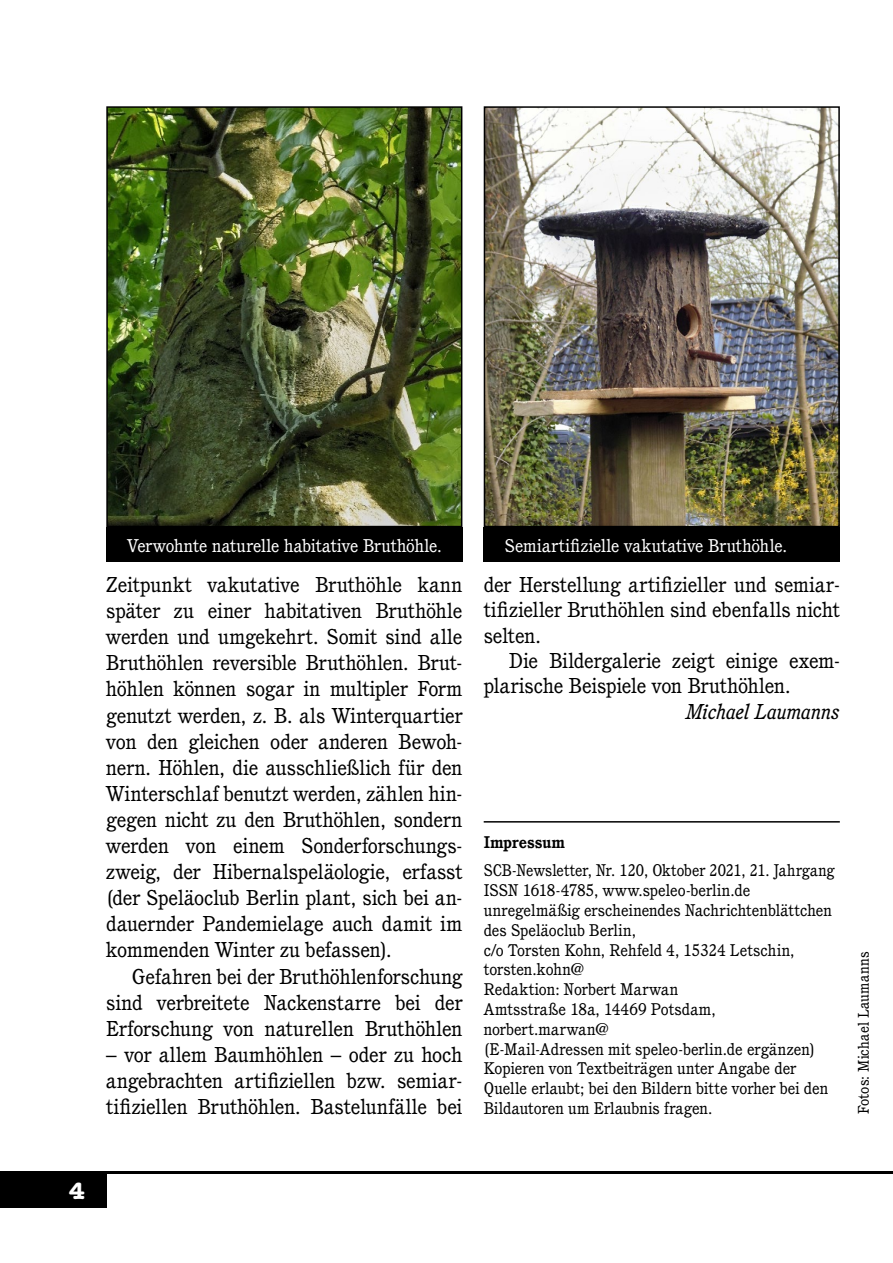
<style>
.page{position:relative;width:893px;height:1263px;background:#fff}
.page>*{position:absolute;margin:0;border:0;box-sizing:border-box;transform-origin:0 0}
.t1{font:700 24px "American Typewriter";color:#fff}
.Body{font:21px/26.1px "Cushing";letter-spacing:-.005em;color:#000;text-align:justify}
.Author{font:italic 21px "Cushing";color:#000}
.Bildtitel{font:18px "Cushing";color:#fff}
.Body_impressum{font:16.5px/19.8px "Cushing";color:#000}
.Title_impressum{font:700 16.5px "Cushing";letter-spacing:.005em;color:#000}
.Bildautor{font:15px "Cushing";letter-spacing:.01em;color:#000}
</style>
<div class="page">
<hr style="left:0;top:1171px;width:893px;height:3px;background:#000">
<div style="left:0;top:1174px;width:106px;height:34px;background:#000"></div>
<hr style="left:484px;top:821px;width:356px;height:1px;background:#000">
<img style="left:109px;top:109px;width:350px;height:415px">
<div style="left:106px;top:106px;width:356px;height:421px;border:2px solid #000"></div>
<div style="left:106px;top:527px;width:356px;height:34px;background:#000"></div>
<img style="left:487px;top:109px;width:350px;height:415px">
<div style="left:484px;top:106px;width:356px;height:421px;border:2px solid #000"></div>
<div style="left:484px;top:527px;width:356px;height:34px;background:#000"></div>
<p class="Bildtitel" style="left:128px;top:534px;width:316px">Verwohnte naturelle habitative Bruthöhle.</p>
<p class="Bildtitel" style="left:505px;top:534px;width:284px">Semiartifizielle vakutative Bruthöhle.</p>
<p class="Body" style="left:106px;top:571px;width:358px">Zeitpunkt vakutative Bruthöhle kann später zu einer habitativen Bruthöhle werden und umgekehrt. Somit sind alle Bruthöhlen reversible Bruthöhlen. Brut&shy;höhlen können sogar in multipler Form genutzt werden, z. B. als Winterquartier von den gleichen oder anderen Bewoh&shy;nern. Höhlen, die ausschließlich für den Winterschlaf benutzt werden, zählen hin&shy;gegen nicht zu den Bruthöhlen, sondern werden von einem Sonderforschungs&shy;zweig, der Hibernalspeläologie, erfasst (der Speläoclub Berlin plant, sich bei an&shy;dauernder Pandemielage auch damit im kommenden Winter zu befassen).</p>
<p class="Body" style="left:106px;top:963px;width:358px;text-indent:26px">Gefahren bei der Bruthöhlenforschung sind verbreitete Nackenstarre bei der Erforschung von naturellen Bruthöhlen</p>
<p class="Body" style="left:106px;top:1041px;width:358px">– vor allem Baumhöhlen – oder zu hoch angebrachten artifiziellen bzw. semiar&shy;tifiziellen Bruthöhlen. Bastelunfälle bei</p>
<p class="Body" style="left:484px;top:572px;width:358px;line-height:25.3px">der Herstellung artifizieller und semiar&shy;tifizieller Bruthöhlen sind ebenfalls nicht selten.</p>
<p class="Body" style="left:484px;top:648px;width:358px;line-height:25.3px;text-indent:26px">Die Bildergalerie zeigt einige exem&shy;plarische Beispiele von Bruthöhlen.</p>
<p class="Author" style="left:686px;top:698px;width:155px">Michael Laumanns</p>
<h1 class="Title_impressum" style="left:484px;top:832px;width:83px">Impressum</h1>
<p class="Body_impressum" style="left:484px;top:860px;width:352px">SCB-Newsletter, Nr. 120, Oktober 2021, 21. Jahrgang<br>ISSN 1618-4785, www.speleo-berlin.de</p>
<p class="Body_impressum" style="left:484px;top:900px;width:350px">unregelmäßig erscheinendes Nachrichtenblättchen des Speläoclub Berlin,</p>
<p class="Body_impressum" style="left:484px;top:940px;width:312px">c/o Torsten Kohn, Rehfeld 4, 15324 Letschin, torsten.kohn@</p>
<p class="Body_impressum" style="left:484px;top:979px;width:234px">Redaktion: Norbert Marwan<br>Amtsstraße 18a, 14469 Potsdam, norbert.marwan@</p>
<p class="Body_impressum" style="left:484px;top:1039px;width:333px">(E-Mail-Adressen mit speleo-berlin.de ergänzen)</p>
<p class="Body_impressum" style="left:484px;top:1058px;width:346px">Kopieren von Textbeiträgen unter Angabe der<br>Quelle erlaubt; bei den Bildern bitte vorher bei den<br>Bildautoren um Erlaubnis fragen.</p>
<p class="Bildautor" style="left:855px;top:1114px;width:164px;rotate:-90deg">Fotos: Michael Laumanns</p>
<p class="t1" style="left:69px;top:1170px;width:17px">4</p>
</div>
